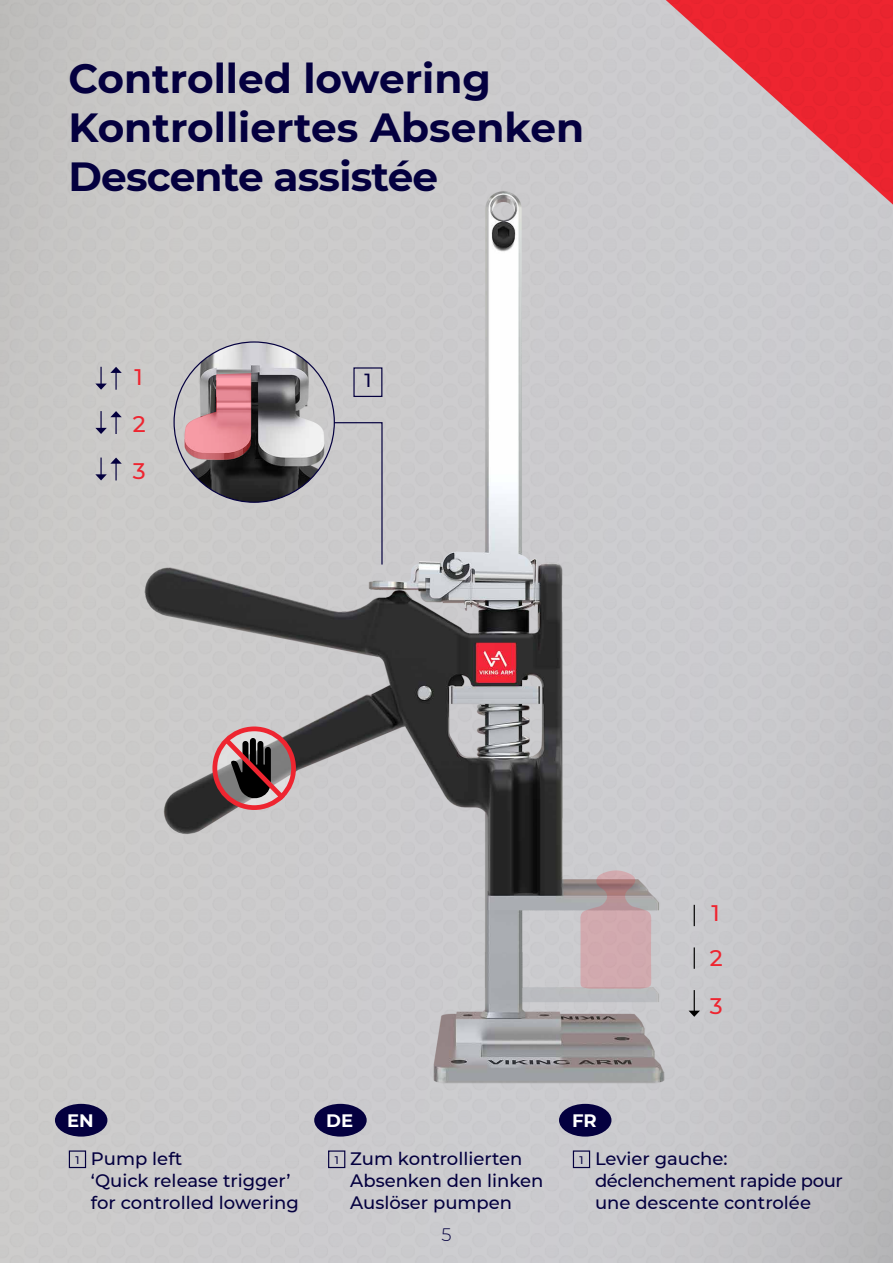
<style>
.page{position:relative;width:893px;height:1263px;background:#fff}
.page>*{position:absolute;margin:0;border:0;box-sizing:border-box;transform-origin:0 0}
.t1{font:700 40.65px/48.8px "Montserrat";color:#04003f}
.t2{font:500 22.5px/46.5px "Montserrat";color:#ee2530}
.t3{font:500 18.9px "Montserrat";color:#04003f}
.t4{font:500 18px/21.6px "Montserrat";color:#04003f}
.t5{font:700 18px "Montserrat";color:#fff}
.t6{font:300 18px "Montserrat";color:#04003f}
.t7{font:500 10.95px "Montserrat";color:#04003f}
</style>
<div class="page">
<img style="left:0;top:0;width:893px;height:1263px">
<img style="left:659px;top:0;width:234px;height:170px">
<div style="left:69px;top:1150px;width:17px;height:18px;border:1px solid #04003f"></div>
<div style="left:55px;top:1104px;width:52px;height:32px;background:#04003f;border-radius:50%"></div>
<div style="left:328px;top:1150px;width:17px;height:18px;border:1px solid #04003f"></div>
<div style="left:314px;top:1104px;width:53px;height:32px;background:#04003f;border-radius:50%"></div>
<img style="left:22px;top:170px;width:871px;height:782px">
<img style="left:22px;top:952px;width:871px;height:143px">
<svg style="left:580px;top:869px;width:71px;height:120px;background:#c5a6a9"></svg>
<div style="left:212px;top:726px;width:84px;height:84px;border:5px solid #ee2530;border-radius:50%"></div>
<svg style="left:219px;top:733px;width:71px;height:72px;background:#866264"></svg>
<div style="left:573px;top:1150px;width:17px;height:18px;border:1px solid #04003f"></div>
<div style="left:559px;top:1104px;width:52px;height:32px;background:#04003f;border-radius:50%"></div>
<h1 class="t1" style="left:69px;top:52px;width:517px">Controlled lowering<br>Kontrolliertes Absenken<br>Descente assistée</h1>
<p class="t2" style="left:133px;top:353px;width:14px">1<br>2<br>3</p>
<p class="t3" style="left:364px;top:367px;width:9px">1</p>
<p class="t2" style="left:710px;top:889px;width:14px;line-height:45px">1<br>2</p>
<p class="t2" style="left:710px;top:982px;width:14px">3</p>
<p class="t5" style="left:67px;top:1107px;width:28px">EN</p>
<p class="t5" style="left:326px;top:1107px;width:28px">DE</p>
<p class="t5" style="left:572px;top:1107px;width:26px">FR</p>
<p class="t7" style="left:75px;top:1152px;width:6px">1</p>
<p class="t4" style="left:91px;top:1147px;width:210px">Pump left<br>‘Quick release trigger’ for controlled lowering</p>
<p class="t7" style="left:335px;top:1152px;width:6px">1</p>
<p class="t4" style="left:350px;top:1147px;width:195px">Zum kontrollierten<br>Absenken den linken<br>Auslöser pumpen</p>
<p class="t7" style="left:579px;top:1152px;width:6px">1</p>
<p class="t4" style="left:595px;top:1147px;width:249px">Levier gauche: déclenchement rapide pour une descente controlée</p>
<p class="t6" style="left:441px;top:1223px;width:12px">5</p>
</div>
